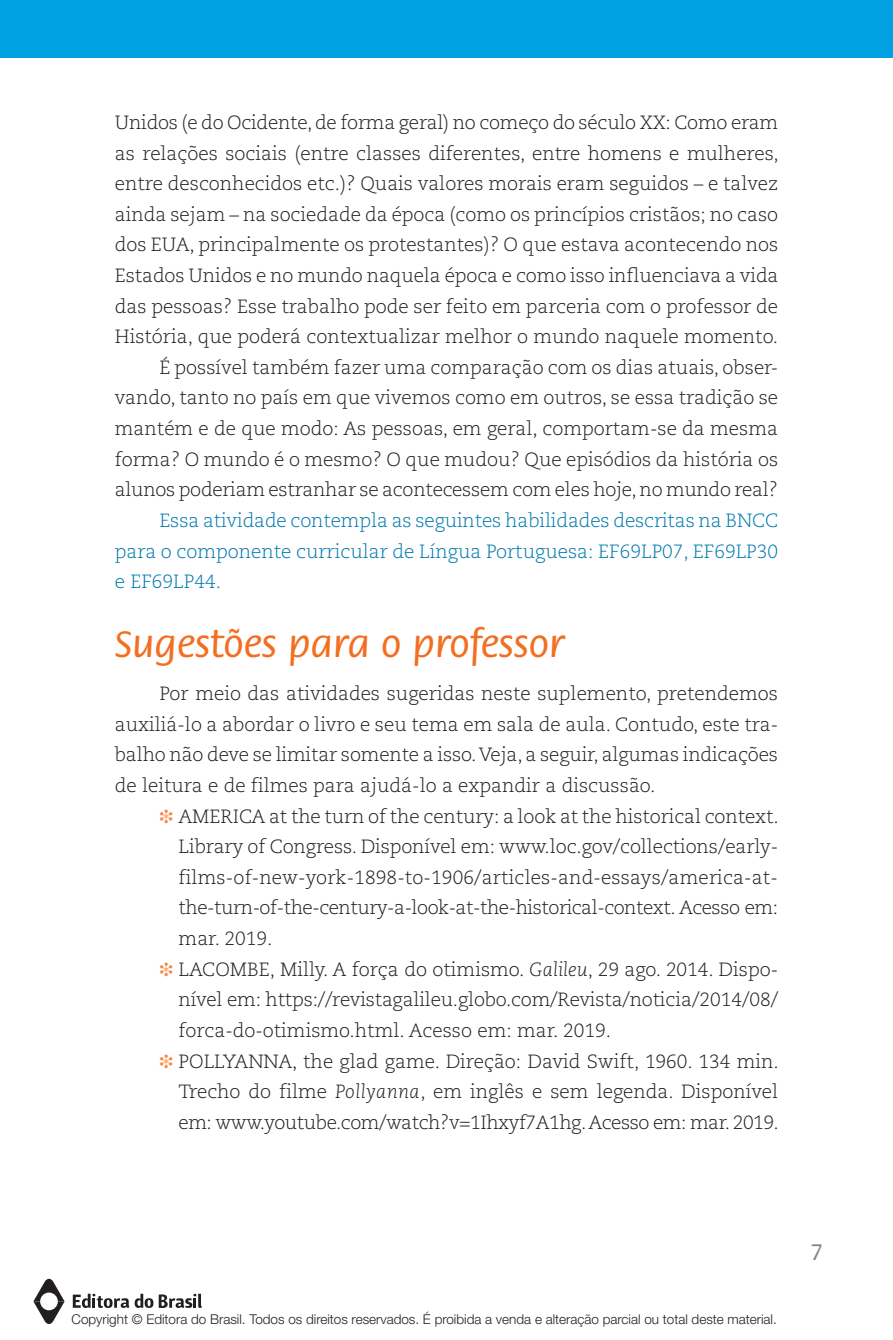
<style>
.page{position:relative;width:893px;height:1340px;background:#fff}
.page>*{position:absolute;margin:0;border:0;box-sizing:border-box;transform-origin:0 0}
.t1{font:500 40.5px "Flora Std";color:#f36e21}
.t2{font:500 24.75px "Flora Std";color:#808285}
.t3{font:300 19.12px/30.6px "Caecilia";color:#231f20;text-align:right}
.t4{font:300 19.12px/30.6px "Caecilia";color:#0079ad;text-align:justify}
.t5{font:300 19.12px "Caecilia";letter-spacing:-.025em;color:#231f20}
.t6{font:300 13.5px "Helvetica Neue";color:#231f20}
.s1{color:#f68945}
.s2{font-style:italic}
</style>
<div class="page">
<div style="left:0;top:0;width:893px;height:58px;background:#00a1e3"></div>
<svg style="left:135px;top:1293px;width:18px;height:14px"></svg>
<svg style="left:73px;top:1293px;width:56px;height:14px"></svg>
<svg style="left:159px;top:1293px;width:43px;height:14px"></svg>
<svg style="left:33px;top:1278px;width:32px;height:46px"></svg>
<p class="t3" style="left:115px;top:107px;width:666px">Unidos (e do Ocidente, de forma geral) no começo do século XX: Como eram as relações sociais (entre classes diferentes, entre homens e mulheres, entre desconhecidos etc.)? Quais valores morais eram seguidos – e talvez ainda sejam – na sociedade da época (como os princípios cristãos; no caso dos EUA, principalmente os protestantes)? O que estava acontecendo nos Estados Unidos e no mundo naquela época e como isso influenciava a vida das pessoas? Esse trabalho pode ser feito em parceria com o professor de História, que poderá contextualizar melhor o mundo naquele momento.<br>É possível também fazer uma comparação com os dias atuais, obser&shy;vando, tanto no país em que vivemos como em outros, se essa tradição se mantém e de que modo: As pessoas, em geral, comportam-se da mesma forma? O mundo é o mesmo? O que mudou? Que episódios da história os alunos poderiam estranhar se acontecessem com eles hoje, no mundo real?</p>
<p class="t4" style="left:115px;top:505px;width:665px;text-indent:45px">Essa atividade contempla as seguintes habilidades descritas na BNCC para o componente curricular de Língua Portuguesa: EF69LP07, EF69LP30 e EF69LP44.</p>
<h1 class="t1" style="left:115px;top:622px;width:451px">Sugestões para o professor</h1>
<p class="t3" style="left:115px;top:678px;width:665px;text-align:justify;text-indent:45px">Por meio das atividades sugeridas neste suplemento, pretendemos auxiliá-lo a abordar o livro e seu tema em sala de aula. Contudo, este tra&shy;balho não deve se limitar somente a isso. Veja, a seguir, algumas indicações de leitura e de filmes para ajudá-lo a expandir a discussão.</p>
<p class="t3" style="left:159px;top:801px;width:621px"><span class="s1">❉</span> AMERICA at the turn of the century: a look at the historical context.</p>
<p class="t3" style="left:179px;top:831px;width:601px">Library of Congress. Disponível em: www.loc.gov/collections/early-</p>
<p class="t3" style="left:179px;top:862px;width:601px">films-of-new-york-1898-to-1906/articles-and-essays/america-at-</p>
<p class="t5" style="left:179px;top:897px;width:601px">the-turn-of-the-century-a-look-at-the-historical-context. Acesso em:</p>
<p class="t3" style="left:179px;top:923px;width:95px">mar. 2019.</p>
<p class="t3" style="left:159px;top:954px;width:620px"><span class="s1">❉</span> LACOMBE, Milly. A força do otimismo. <span class="s2">Galileu</span>, 29 ago. 2014. Dispo-</p>
<p class="t3" style="left:179px;top:984px;width:601px">nível em: https://revistagalileu.globo.com/Revista/noticia/2014/08/</p>
<p class="t3" style="left:179px;top:1015px;width:434px">forca-do-otimismo.html. Acesso em: mar. 2019.</p>
<p class="t3" style="left:159px;top:1046px;width:621px"><span class="s1">❉</span> POLLYANNA, the glad game. Direção: David Swift, 1960. 134 min.</p>
<p class="t3" style="left:179px;top:1076px;width:601px">Trecho do filme <span class="s2">Pollyanna</span>, em inglês e sem legenda. Disponível</p>
<p class="t5" style="left:179px;top:1111px;width:602px">em: www.youtube.com/watch?v=1Ihxyf7A1hg. Acesso em: mar. 2019.</p>
<p class="t6" style="left:72px;top:1310px;width:707px">Copyright © Editora do Brasil. Todos os direitos reservados. É proibida a venda e alteração parcial ou total deste material.</p>
<p class="t2" style="left:811px;top:1239px;width:13px">7</p>
</div>
